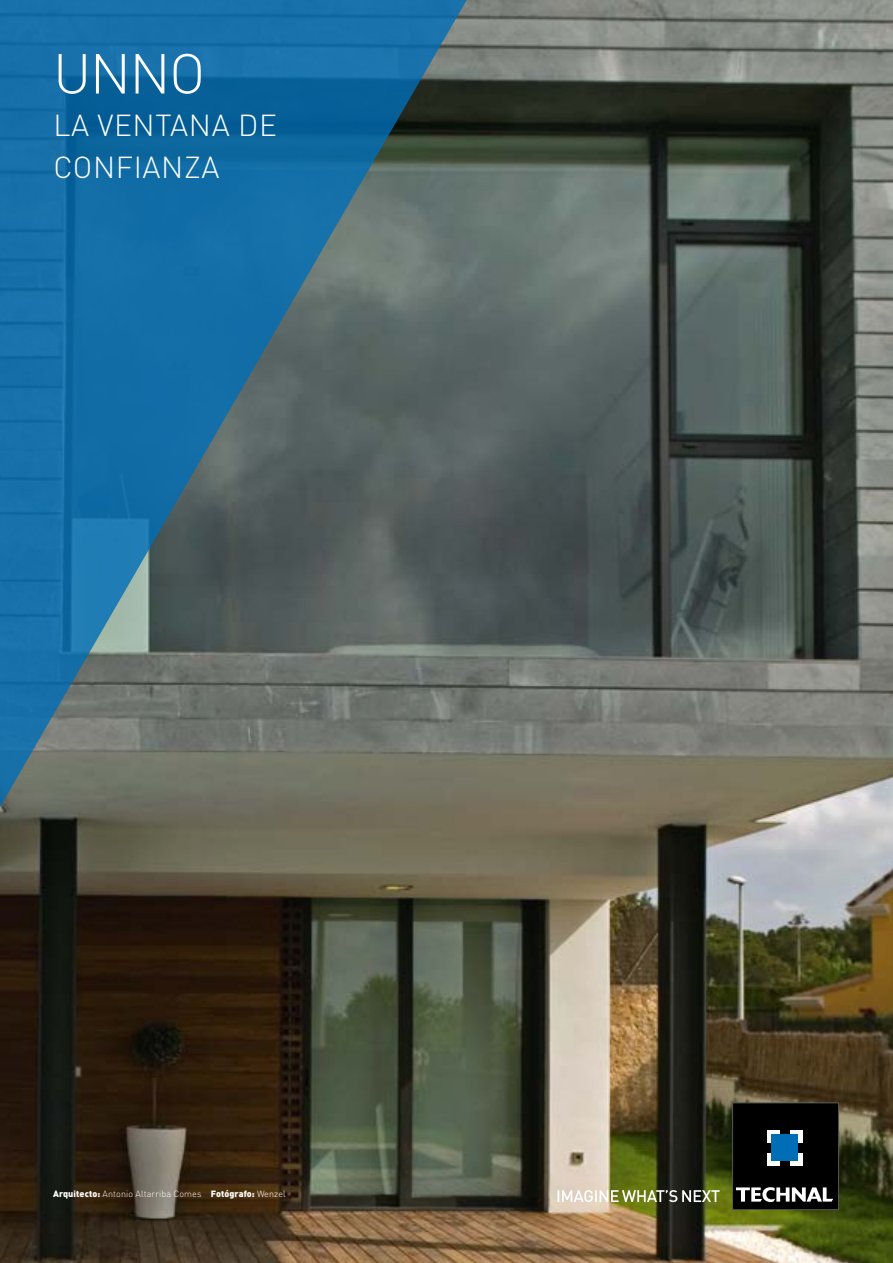
<style>
.page{position:relative;width:893px;height:1263px;background:#fff}
.page>*{position:absolute;margin:0;border:0;box-sizing:border-box;transform-origin:0 0}
.t1{font:300 55.5px "DIN Pro";color:#fff}
.t2{font:300 30px/42px "DIN Pro";letter-spacing:.02em;color:#fff}
.t3{font:300 9px "DIN Pro";letter-spacing:.01em;color:#fff}
.s1{font-weight:900}
</style>
<div class="page">
<img style="left:0;top:0;width:893px;height:1263px">
<svg style="left:0;top:0;width:474px;height:829px"></svg>
<div style="left:733px;top:1103px;width:105px;height:106px;background:#000"></div>
<div style="left:732px;top:1102px;width:107px;height:108px;border:1px solid #575756"></div>
<svg style="left:736px;top:1187px;width:97px;height:15px"></svg>
<div style="left:767px;top:1130px;width:13px;height:13px;background:#fff"></div>
<div style="left:790px;top:1130px;width:12px;height:13px;background:#fff"></div>
<div style="left:767px;top:1153px;width:13px;height:13px;background:#fff"></div>
<div style="left:790px;top:1153px;width:12px;height:13px;background:#fff"></div>
<div style="left:771px;top:1134px;width:27px;height:27px;background:#006eb7"></div>
<svg style="left:558px;top:1190px;width:162px;height:12px"></svg>
<h1 class="t1" style="left:53px;top:31px;width:154px">UNNO</h1>
<h2 class="t2" style="left:53px;top:101px;width:225px">LA VENTANA DE<br>CONFIANZA</h2>
<p class="t3" style="left:53px;top:1187px;width:234px"><span class="s1">Arquitecto:</span> Antonio Altarriba Comes <span class="s1">Fotógrafo:</span> Wenzel</p>
</div>
